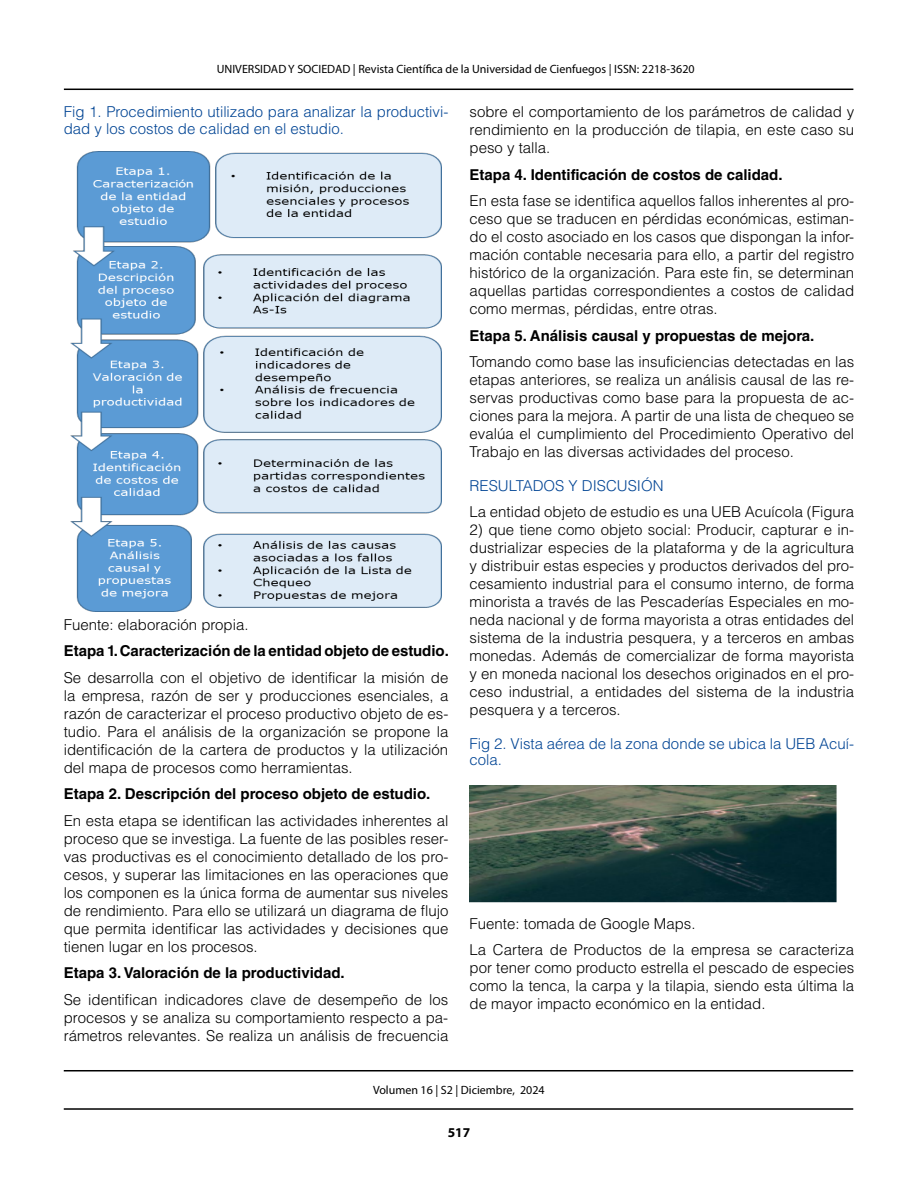
<style>
.page{position:relative;width:918px;height:1188px;background:#fff}
.page>*{position:absolute;margin:0;border:0;box-sizing:border-box;transform-origin:0 0}
.t1{font:300 15px/18px "Helvetica LT Std";color:#000;text-align:justify}
.t2{font:700 15px "Helvetica LT Std";color:#000}
.t3{font:300 15px/16.5px "Helvetica LT Std";color:#004494}
.t4{font:700 13.5px "Myriad Pro";color:#000}
.t5{font:12px "Myriad Pro";color:#000}
</style>
<div class="page">
<hr style="left:64px;top:89px;width:789px;height:1px;background:#000">
<hr style="left:64px;top:1108px;width:789px;height:2px;background:#000">
<hr style="left:64px;top:1070px;width:789px;height:1px;background:#000">
<img style="left:71px;top:151px;width:370px;height:461px">
<img style="left:470px;top:786px;width:367px;height:116px">
<p class="t5" style="left:217px;top:61px;width:479px">UNIVERSIDAD Y SOCIEDAD | Revista Científica de la Universidad de Cienfuegos | ISSN: 2218-3620</p>
<p class="t3" style="left:64px;top:103px;width:386px">Fig 1. Procedimiento utilizado para analizar la productivi&shy;dad y los costos de calidad en el estudio.</p>
<p class="t1" style="left:64px;top:615px;width:186px">Fuente: elaboración propia.</p>
<p class="t2" style="left:64px;top:642px;width:387px">Etapa 1. Caracterización de la entidad objeto de estudio.</p>
<p class="t1" style="left:64px;top:668px;width:386px">Se desarrolla con el objetivo de identificar la misión de la empresa, razón de ser y producciones esenciales, a razón de caracterizar el proceso productivo objeto de es&shy;tudio. Para el análisis de la organización se propone la identificación de la cartera de productos y la utilización del mapa de procesos como herramientas.</p>
<p class="t2" style="left:64px;top:785px;width:368px">Etapa 2. Descripción del proceso objeto de estudio.</p>
<p class="t1" style="left:64px;top:811px;width:386px">En esta etapa se identifican las actividades inherentes al proceso que se investiga. La fuente de las posibles reser&shy;vas productivas es el conocimiento detallado de los pro&shy;cesos, y superar las limitaciones en las operaciones que los componen es la única forma de aumentar sus niveles de rendimiento. Para ello se utilizará un diagrama de flujo que permita identificar las actividades y decisiones que tienen lugar en los procesos.</p>
<p class="t2" style="left:64px;top:964px;width:282px">Etapa 3. Valoración de la productividad.</p>
<p class="t1" style="left:64px;top:990px;width:386px">Se identifican indicadores clave de desempeño de los procesos y se analiza su comportamiento respecto a pa&shy;rámetros relevantes. Se realiza un análisis de frecuencia</p>
<p class="t1" style="left:470px;top:103px;width:386px">sobre el comportamiento de los parámetros de calidad y rendimiento en la producción de tilapia, en este caso su peso y talla.</p>
<p class="t2" style="left:470px;top:165px;width:315px">Etapa 4. Identificación de costos de calidad.</p>
<p class="t1" style="left:470px;top:192px;width:386px">En esta fase se identifica aquellos fallos inherentes al pro&shy;ceso que se traducen en pérdidas económicas, estiman&shy;do el costo asociado en los casos que dispongan la infor&shy;mación contable necesaria para ello, a partir del registro histórico de la organización. Para este fin, se determinan aquellas partidas correspondientes a costos de calidad como mermas, pérdidas, entre otras.</p>
<p class="t2" style="left:470px;top:326px;width:346px">Etapa 5. Análisis causal y propuestas de mejora.</p>
<p class="t1" style="left:470px;top:353px;width:386px">Tomando como base las insuficiencias detectadas en las etapas anteriores, se realiza un análisis causal de las re&shy;servas productivas como base para la propuesta de ac&shy;ciones para la mejora. A partir de una lista de chequeo se evalúa el cumplimiento del Procedimiento Operativo del Trabajo en las diversas actividades del proceso.</p>
<p class="t3" style="left:470px;top:477px;width:195px">RESULTADOS Y DISCUSIÓN</p>
<p class="t1" style="left:470px;top:503px;width:386px">La entidad objeto de estudio es una UEB Acuícola (Figura</p>
<p class="t1" style="left:470px;top:521px;width:386px">2) que tiene como objeto social: Producir, capturar e in&shy;dustrializar especies de la plataforma y de la agricultura y distribuir estas especies y productos derivados del pro&shy;cesamiento industrial para el consumo interno, de forma minorista a través de las Pescaderías Especiales en mo&shy;neda nacional y de forma mayorista a otras entidades del sistema de la industria pesquera, y a terceros en ambas monedas. Además de comercializar de forma mayorista y en moneda nacional los desechos originados en el pro&shy;ceso industrial, a entidades del sistema de la industria pesquera y a terceros.</p>
<p class="t3" style="left:470px;top:735px;width:386px">Fig 2. Vista aérea de la zona donde se ubica la UEB Acuí&shy;cola.</p>
<p class="t1" style="left:470px;top:910px;width:386px;line-height:26.5px">Fuente: tomada de Google Maps.<br>La Cartera de Productos de la empresa se caracteriza</p>
<p class="t1" style="left:470px;top:959px;width:386px">por tener como producto estrella el pescado de especies como la tenca, la carpa y la tilapia, siendo esta última la de mayor impacto económico en la entidad.</p>
<p class="t5" style="left:373px;top:1083px;width:173px">Volumen 16 | S2 | Diciembre, 2024</p>
<p class="t4" style="left:448px;top:1124px;width:24px">517</p>
</div>
